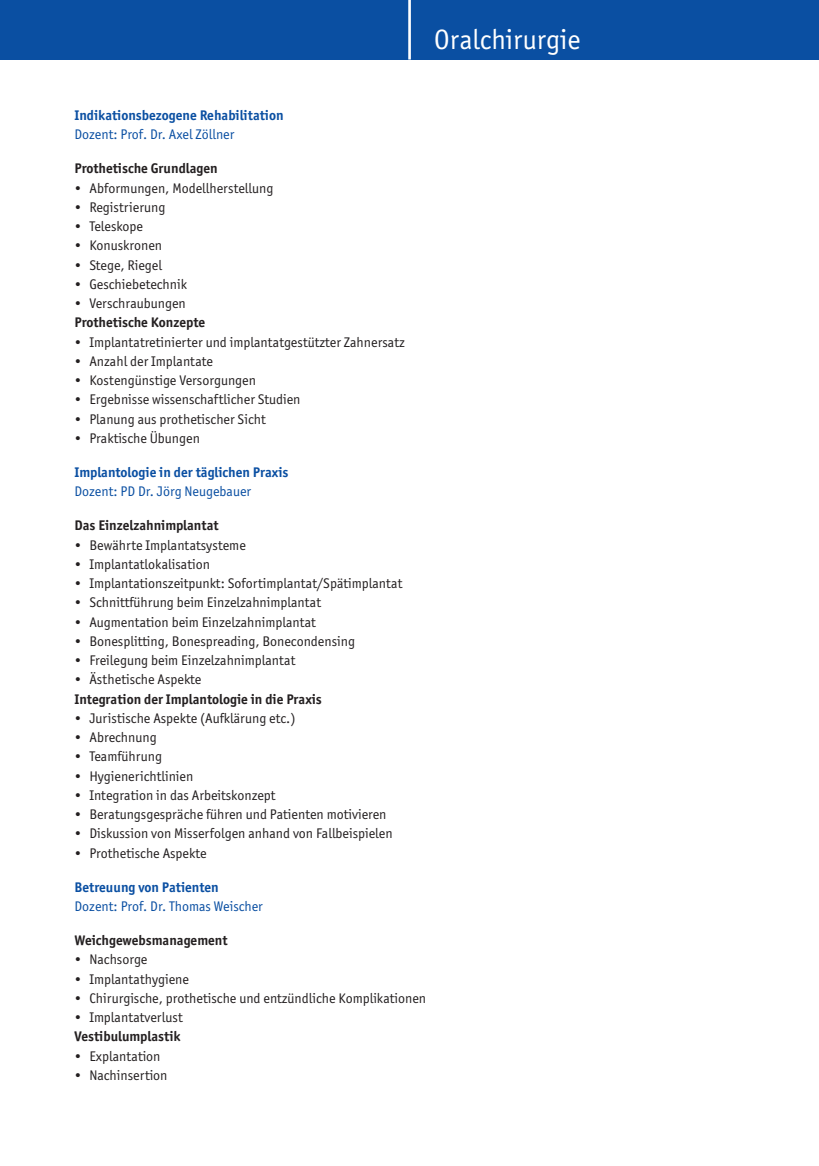
<style>
.page{position:relative;width:819px;height:1166px;background:#fff}
.page>*{position:absolute;margin:0;border:0;box-sizing:border-box;transform-origin:0 0}
.t1{font:28px "Officina San ITC";color:#fff}
.t2{font:14px "Officina San ITC";color:#231f20}
.t3{font:700 14px "Officina San ITC";color:#231f20}
.t4{font:700 14px "Officina San ITC";color:#0a4fa2}
.t5{font:14px "Officina San ITC";color:#0a4fa2}
</style>
<div class="page">
<div style="left:0;top:0;width:819px;height:60px;background:#0a4fa2"></div>
<hr style="left:408px;top:0;width:3px;height:60px;background:#fff">
<h1 class="t1" style="left:434px;top:23px;width:148px">Oralchirurgie</h1>
<p class="t4" style="left:74px;top:106px;width:211px">Indikationsbezogene Rehabilitation</p>
<p class="t5" style="left:74px;top:126px;width:161px">Dozent: Prof. Dr. Axel Zöllner</p>
<p class="t3" style="left:74px;top:160px;width:145px">Prothetische Grundlagen</p>
<p class="t2" style="left:74px;top:180px;width:200px">• Abformungen, Modellherstellung</p>
<p class="t2" style="left:74px;top:199px;width:92px">• Registrierung</p>
<p class="t2" style="left:74px;top:218px;width:70px">• Teleskope</p>
<p class="t2" style="left:74px;top:237px;width:89px">• Konuskronen</p>
<p class="t2" style="left:74px;top:257px;width:89px">• Stege, Riegel</p>
<p class="t2" style="left:74px;top:276px;width:114px">• Geschiebetechnik</p>
<p class="t2" style="left:74px;top:295px;width:113px">• Verschraubungen</p>
<p class="t3" style="left:74px;top:314px;width:132px">Prothetische Konzepte</p>
<p class="t2" style="left:75px;top:334px;width:332px">• Implantatretinierter und implantatgestützter Zahnersatz</p>
<p class="t2" style="left:75px;top:353px;width:140px">• Anzahl der Implantate</p>
<p class="t2" style="left:75px;top:372px;width:183px">• Kostengünstige Versorgungen</p>
<p class="t2" style="left:75px;top:391px;width:227px">• Ergebnisse wissenschaftlicher Studien</p>
<p class="t2" style="left:75px;top:411px;width:193px">• Planung aus prothetischer Sicht</p>
<p class="t2" style="left:74px;top:430px;width:127px">• Praktische Übungen</p>
<p class="t4" style="left:74px;top:463px;width:215px">Implantologie in der täglichen Praxis</p>
<p class="t5" style="left:74px;top:483px;width:178px">Dozent: PD Dr. Jörg Neugebauer</p>
<p class="t3" style="left:74px;top:517px;width:146px">Das Einzelzahnimplantat</p>
<p class="t2" style="left:74px;top:537px;width:173px">• Bewährte Implantatsysteme</p>
<p class="t2" style="left:74px;top:556px;width:137px">• Implantatlokalisation</p>
<p class="t2" style="left:74px;top:575px;width:329px">• Implantationszeitpunkt: Sofortimplantat/Spätimplantat</p>
<p class="t2" style="left:74px;top:594px;width:248px">• Schnittführung beim Einzelzahnimplantat</p>
<p class="t2" style="left:74px;top:614px;width:243px">• Augmentation beim Einzelzahnimplantat</p>
<p class="t2" style="left:74px;top:633px;width:282px">• Bonesplitting, Bonespreading, Bonecondensing</p>
<p class="t2" style="left:74px;top:652px;width:222px">• Freilegung beim Einzelzahnimplantat</p>
<p class="t2" style="left:74px;top:671px;width:128px">• Ästhetische Aspekte</p>
<p class="t3" style="left:74px;top:690px;width:249px">Integration der Implantologie in die Praxis</p>
<p class="t2" style="left:74px;top:710px;width:223px">• Juristische Aspekte (Aufklärung etc.)</p>
<p class="t2" style="left:74px;top:729px;width:84px">• Abrechnung</p>
<p class="t2" style="left:74px;top:748px;width:89px">• Teamführung</p>
<p class="t2" style="left:74px;top:768px;width:120px">• Hygienerichtlinien</p>
<p class="t2" style="left:74px;top:787px;width:203px">• Integration in das Arbeitskonzept</p>
<p class="t2" style="left:74px;top:806px;width:313px">• Beratungsgespräche führen und Patienten motivieren</p>
<p class="t2" style="left:74px;top:825px;width:320px">• Diskussion von Misserfolgen anhand von Fallbeispielen</p>
<p class="t2" style="left:74px;top:845px;width:133px">• Prothetische Aspekte</p>
<p class="t4" style="left:74px;top:878px;width:146px">Betreuung von Patienten</p>
<p class="t5" style="left:74px;top:898px;width:190px">Dozent: Prof. Dr. Thomas Weischer</p>
<p class="t3" style="left:74px;top:932px;width:155px">Weichgewebsmanagement</p>
<p class="t2" style="left:75px;top:951px;width:74px">• Nachsorge</p>
<p class="t2" style="left:75px;top:971px;width:116px">• Implantathygiene</p>
<p class="t2" style="left:75px;top:990px;width:353px">• Chirurgische, prothetische und entzündliche Komplikationen</p>
<p class="t2" style="left:74px;top:1009px;width:110px">• Implantatverlust</p>
<p class="t3" style="left:74px;top:1028px;width:108px">Vestibulumplastik</p>
<p class="t2" style="left:74px;top:1048px;width:88px">• Explantation</p>
<p class="t2" style="left:74px;top:1067px;width:95px">• Nachinsertion</p>
</div>
